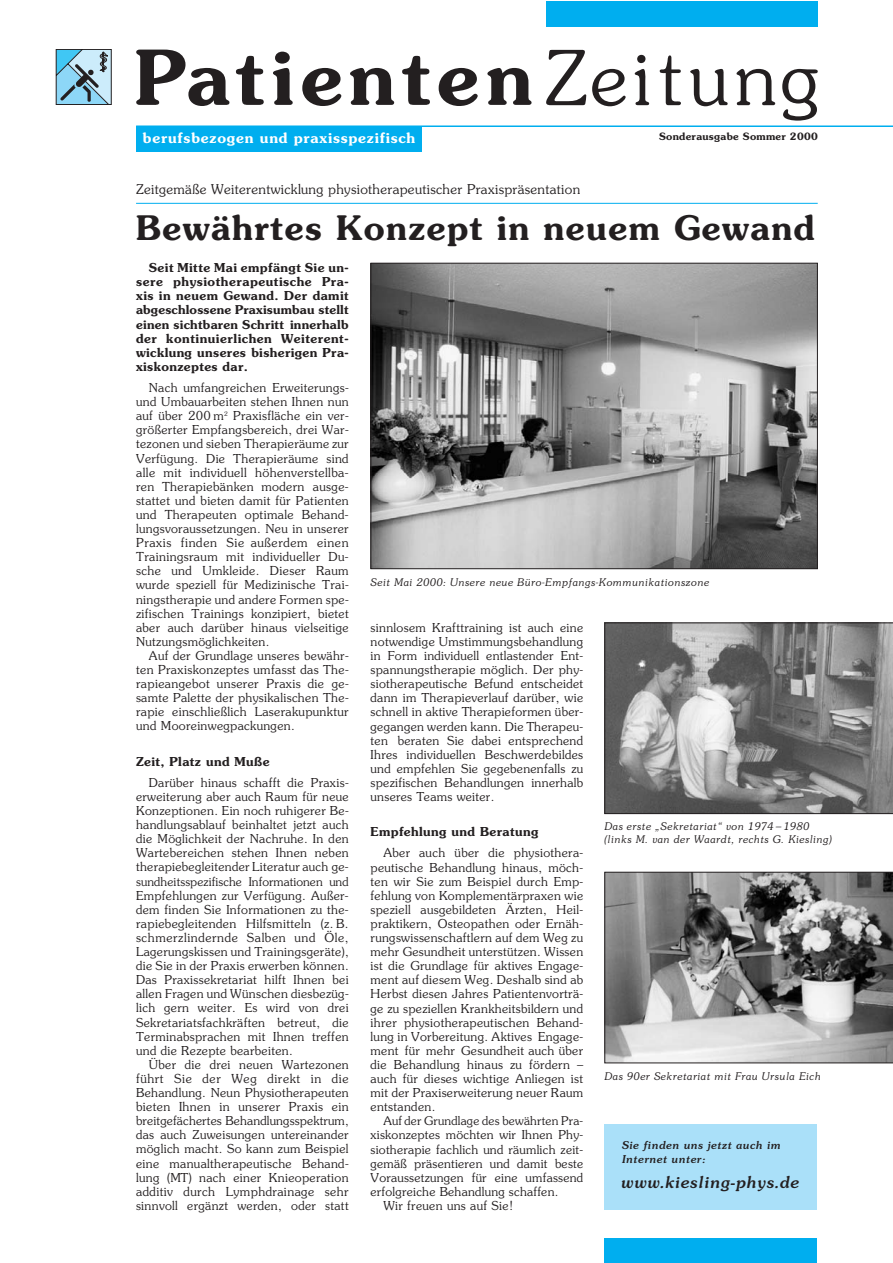
<style>
.page{position:relative;width:893px;height:1263px;background:#fff}
.page>*{position:absolute;margin:0;border:0;box-sizing:border-box;transform-origin:0 0}
.t1{font:600 75.6px "Souvenir";letter-spacing:.085em;color:#231f20}
.t2{font:600 33.75px "Souvenir";letter-spacing:.04em;color:#231f20}
.t3{font:italic 500 16.2px "Souvenir";letter-spacing:.04em;color:#231f20}
.t4{font:600 14.1px "Souvenir";letter-spacing:.055em;color:#fff}
.t5{font:300 13.5px "Souvenir";letter-spacing:.025em;color:#231f20}
.t6{font:300 12.45px "Souvenir";letter-spacing:.035em;color:#231f20}
.t7{font:300 12.3px/14.1px "Souvenir";letter-spacing:.025em;color:#231f20;text-align:justify}
.t8{font:600 12.3px/14.1px "Souvenir";letter-spacing:.03em;color:#231f20;text-align:justify}
.t9{font:300 12.15px/14.1px "Souvenir";letter-spacing:.02em;color:#231f20;text-align:justify}
.t10{font:600 12.15px/14.1px "Souvenir";letter-spacing:.015em;color:#231f20}
.t11{font:300 12px "Souvenir";letter-spacing:.01em;color:#231f20}
.t12{font:italic 500 10.8px/13.5px "Souvenir";letter-spacing:.04em;color:#231f20}
.t13{font:italic 300 10.5px/12.8px "Souvenir";letter-spacing:.035em;color:#231f20}
.t14{font:600 10.05px "Souvenir";letter-spacing:.025em;color:#231f20}
.s1{font-weight:300}
.s2{font-size:12px}
</style>
<div class="page">
<svg style="left:56px;top:49px;width:55px;height:56px;background:#86b6ca"></svg>
<div style="left:546px;top:1px;width:271px;height:26px;background:#00aeef"></div>
<div style="left:136px;top:126px;width:286px;height:26px;background:#00aeef"></div>
<hr style="left:136px;top:125px;width:757px;height:2px;background:#00aeef">
<div style="left:604px;top:1239px;width:213px;height:24px;background:#00aeef"></div>
<hr style="left:136px;top:203px;width:682px;height:1px;background:#00aeef">
<div style="left:604px;top:1125px;width:213px;height:85px;background:#aae0f9"></div>
<img style="left:373px;top:265px;width:443px;height:302px">
<div style="left:371px;top:263px;width:447px;height:306px;border:1px solid #231f20"></div>
<svg style="left:604px;top:872px;width:289px;height:191px;background:#8d8d8d"></svg>
<svg style="left:604px;top:623px;width:289px;height:191px;background:#848484"></svg>
<h1 class="t1" style="left:135px;top:47px;width:687px">Patienten<span class="s1">Zeitung</span></h1>
<p class="t4" style="left:143px;top:133px;width:274px">berufsbezogen und praxisspezifisch</p>
<p class="t14" style="left:659px;top:132px;width:161px">Sonderausgabe Sommer 2000</p>
<p class="t5" style="left:136px;top:184px;width:446px">Zeitgemäße Weiterentwicklung physiotherapeutischer Praxispräsentation</p>
<h2 class="t2" style="left:136px;top:214px;width:680px">Bewährtes Konzept in neuem Gewand</h2>
<p class="t8" style="left:136px;top:262px;width:214px;text-indent:13px">Seit Mitte Mai empfängt Sie un&shy;sere physiotherapeutische Pra&shy;xis in neuem Gewand. Der dami<span class="s2">t</span></p>
<p class="t10" style="left:136px;top:304px;width:214px">abgeschlossene Praxisumbau stellt einen sichtbaren Schritt innerhalb</p>
<p class="t8" style="left:136px;top:332px;width:214px">der kontinuierlichen Weiterent&shy;wicklung unseres bisherigen Pra&shy;xiskonzeptes dar.</p>
<p class="t7" style="left:136px;top:381px;width:214px;text-indent:13px">Nach umfangreichen Erweiterungs&shy;und Umbauarbeiten stehen Ihnen nun auf über 200 m<sup>2</sup> Praxisfläche ein ver&shy;größerter Empfangsbereich, drei War&shy;tezonen und sieben Therapieräume zur Verfügung. Die Therapieräume sind</p>
<p class="t6" style="left:136px;top:467px;width:214px">alle mit individuell höhenverstellba-</p>
<p class="t7" style="left:136px;top:480px;width:214px">ren Therapiebänken modern ausge&shy;stattet und bieten damit für Patienten und Therapeuten optimale Behand&shy;lungsvoraussetzungen. Neu in unserer Praxis finden Sie außerdem einen Trainingsraum mit individueller Du&shy;sche und Umkleide. Dieser Raum wurde speziell für Medizinische Trai&shy;ningstherapie und andere Formen spe&shy;zifischen Trainings konzipiert, bietet aber auch darüber hinaus vielseitige Nutzungsmöglichkeiten.</p>
<p class="t7" style="left:136px;top:649px;width:214px;text-indent:13px">Auf der Grundlage unseres bewähr&shy;ten Praxiskonzeptes umfasst das The&shy;rapieangebot unserer Praxis die ge&shy;samte Palette der physikalischen The&shy;rapie einschließlich Laserakupunktur und Mooreinwegpackungen.</p>
<p class="t8" style="left:136px;top:755px;width:135px">Zeit, Platz und Muße</p>
<p class="t7" style="left:136px;top:776px;width:214px;text-indent:13px">Darüber hinaus schafft die Praxis&shy;erweiterung aber auch Raum für neue Konzeptionen. Ein noch ruhigerer Be&shy;handlungsablauf beinhaltet jetzt auch die Möglichkeit der Nachruhe. In den Wartebereichen stehen Ihnen neben therapiebegleitender Literatur auch ge-</p>
<p class="t11" style="left:136px;top:876px;width:214px">sundheitsspezifische Informationen und</p>
<p class="t7" style="left:136px;top:889px;width:214px">Empfehlungen zur Verfügung. Außer&shy;dem finden Sie Informationen zu the&shy;rapiebegleitenden Hilfsmitteln (z. B. schmerzlindernde Salben und Öle, Lagerungskissen und Trainingsgeräte), die Sie in der Praxis erwerben können.<br>Das Praxissekretariat hilft Ihnen bei allen Fragen und Wünschen diesbezüg&shy;lich gern weiter. Es wird von drei Sekretariatsfachkräften betreut, die Terminabsprachen mit Ihnen treffen und die Rezepte bearbeiten.</p>
<p class="t7" style="left:136px;top:1058px;width:214px;text-indent:13px">Über die drei neuen Wartezonen führt Sie der Weg direkt in die Behandlung. Neun Physiotherapeuten bieten Ihnen in unserer Praxis ein</p>
<p class="t9" style="left:136px;top:1115px;width:214px">breitgefächertes Behandlungsspektrum,</p>
<p class="t7" style="left:136px;top:1129px;width:214px">das auch Zuweisungen untereinander möglich macht. So kann zum Beispiel eine manualtherapeutische Behand&shy;lung (MT) nach einer Knieoperation additiv durch Lymphdrainage sehr sinnvoll ergänzt werden, oder statt</p>
<p class="t13" style="left:371px;top:576px;width:340px">Seit Mai 2000: Unsere neue Büro-Empfangs-Kommunikationszone</p>
<p class="t7" style="left:371px;top:621px;width:214px">sinnlosem Krafttraining ist auch eine notwendige Umstimmungsbehandlung in Form individuell entlastender Ent&shy;spannungstherapie möglich. Der phy&shy;siotherapeutische Befund entscheidet dann im Therapieverlauf darüber, wie schnell in aktive Therapieformen über&shy;gegangen werden kann. Die Therapeu&shy;ten beraten Sie dabei entsprechend Ihres individuellen Beschwerdebildes und empfehlen Sie gegebenenfalls zu spezifischen Behandlungen innerhalb unseres Teams weiter.</p>
<p class="t8" style="left:371px;top:826px;width:169px">Empfehlung und Beratung</p>
<p class="t7" style="left:371px;top:847px;width:214px;text-indent:13px">Aber auch über die physiothera&shy;peutische Behandlung hinaus, möch&shy;ten wir Sie zum Beispiel durch Emp&shy;fehlung von Komplementärpraxen wie speziell ausgebildeten Ärzten, Heil&shy;praktikern, Osteopathen oder Ernäh&shy;rungswissenschaftlern auf dem Weg zu mehr Gesundheit unterstützen. Wissen ist die Grundlage für aktives Engage&shy;ment auf diesem Weg. Deshalb sind ab Herbst diesen Jahres Patientenvorträ&shy;ge zu speziellen Krankheitsbildern und ihrer physiotherapeutischen Behand&shy;lung in Vorbereitung. Aktives Engage&shy;ment für mehr Gesundheit auch über die Behandlung hinaus zu fördern – auch für dieses wichtige Anliegen ist mit der Praxiserweiterung neuer Raum entstanden.</p>
<p class="t11" style="left:383px;top:1116px;width:201px">Auf der Grundlage des bewährten Pra-</p>
<p class="t9" style="left:371px;top:1129px;width:214px">xiskonzeptes möchten wir Ihnen Phy&shy;siotherapie fachlich und räumlich zeit&shy;gemäß präsentieren und damit beste Voraussetzungen für eine umfassend erfolgreiche Behandlung schaffen.</p>
<p class="t7" style="left:383px;top:1199px;width:131px">Wir freuen uns auf Sie!</p>
<p class="t13" style="left:604px;top:821px;width:229px">Das erste „Sekretariat“ von 1974 – 1980 (links M. van der Waardt, rechts G. Kiesling)</p>
<p class="t13" style="left:604px;top:1070px;width:218px">Das 90er Sekretariat mit Frau Ursula Eich</p>
<p class="t12" style="left:622px;top:1139px;width:160px">Sie finden uns jetzt auch im<br>Internet unter:</p>
<h3 class="t3" style="left:621px;top:1176px;width:180px">www.kiesling-phys.de</h3>
</div>
